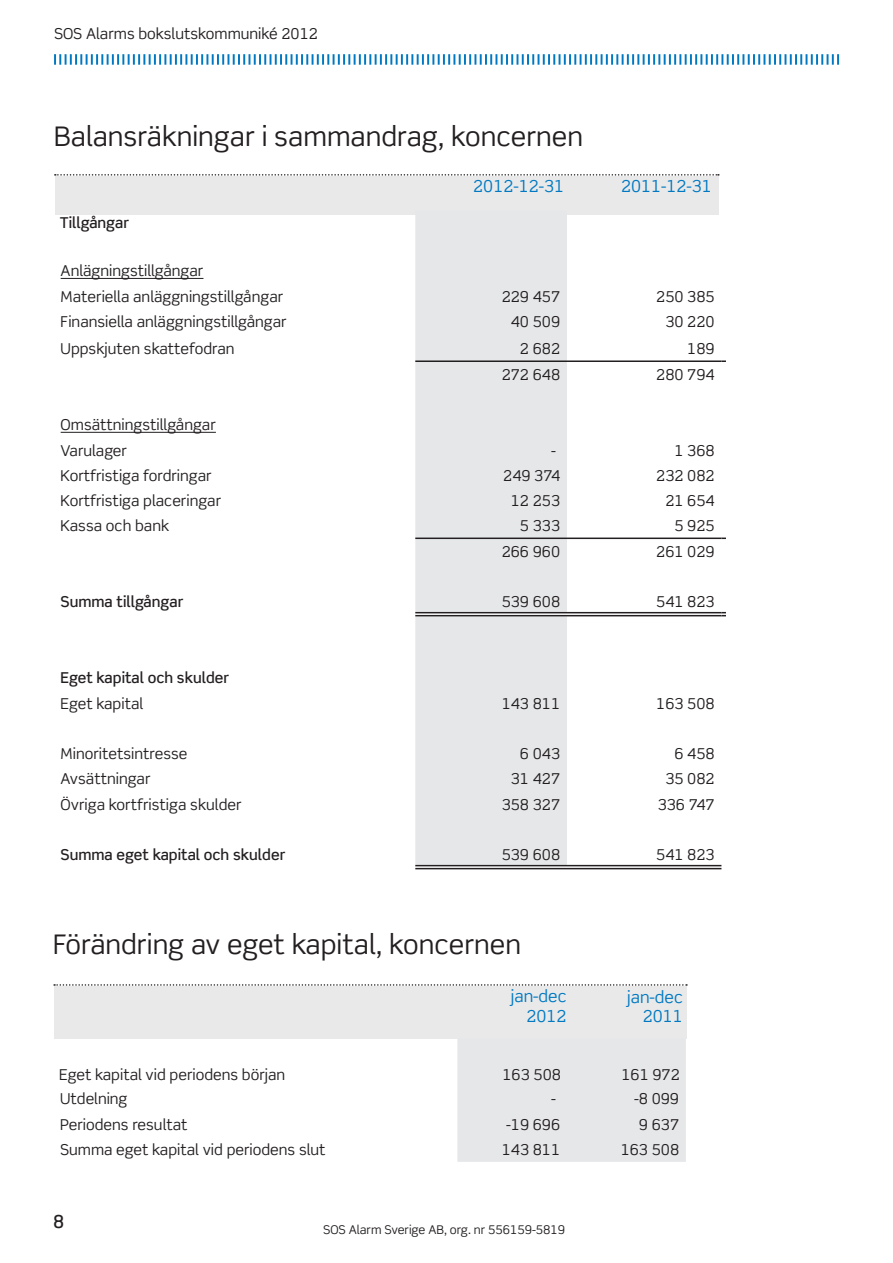
<style>
.page{position:relative;width:893px;height:1263px;background:#fff}
.page>*{position:absolute;margin:0;border:0;box-sizing:border-box;transform-origin:0 0}
.SOS_Alarm_Rubrik{font:27px "Scene Corporate";color:#231f20}
.t1{font:500 18px "Scene Corporate";color:#231f20}
.SOS_Alarm_Rubrik-2{font:16.5px/19.8px "Scene Corporate";color:#0079c2;text-align:right}
.SOS_Alarm_Rubrik-3{font:15px "Scene Corporate";color:#231f20}
.SOS_Alarm_Rubrik-4{font:500 15px "Scene Corporate";color:#231f20}
.t2{font:12px "Scene Corporate";color:#231f20}
</style>
<div class="page">
<svg style="left:54px;top:54px;width:785px;height:11px"></svg>
<svg style="left:55px;top:174px;width:664px;height:2px"></svg>
<div style="left:55px;top:176px;width:664px;height:39px;background:#e9e9e9"></div>
<div style="left:415px;top:215px;width:152px;height:650px;background:#e6e7e9"></div>
<svg style="left:415px;top:613px;width:152px;height:2px"></svg>
<svg style="left:567px;top:613px;width:154px;height:2px"></svg>
<svg style="left:415px;top:866px;width:152px;height:2px"></svg>
<svg style="left:567px;top:866px;width:154px;height:2px"></svg>
<hr style="left:415px;top:360px;width:152px;height:2px;background:#231f20">
<hr style="left:567px;top:360px;width:154px;height:2px;background:#231f20">
<hr style="left:415px;top:537px;width:152px;height:2px;background:#231f20">
<hr style="left:567px;top:537px;width:154px;height:2px;background:#231f20">
<hr style="left:415px;top:612px;width:152px;height:1px;background:#231f20">
<hr style="left:415px;top:615px;width:152px;height:1px;background:#231f20">
<hr style="left:567px;top:612px;width:154px;height:1px;background:#231f20">
<hr style="left:567px;top:615px;width:154px;height:1px;background:#231f20">
<svg style="left:721px;top:612px;width:5px;height:4px"></svg>
<hr style="left:415px;top:865px;width:152px;height:1px;background:#231f20">
<hr style="left:415px;top:868px;width:152px;height:1px;background:#231f20">
<hr style="left:567px;top:865px;width:154px;height:1px;background:#231f20">
<hr style="left:567px;top:868px;width:154px;height:1px;background:#231f20">
<hr style="left:61px;top:278px;width:142px;height:1px;background:#231f20">
<hr style="left:61px;top:432px;width:155px;height:1px;background:#231f20">
<div style="left:54px;top:986px;width:633px;height:52px;background:#e9e9e9"></div>
<svg style="left:54px;top:984px;width:633px;height:2px"></svg>
<div style="left:457px;top:1038px;width:229px;height:124px;background:#e6e7e9"></div>
<p class="SOS_Alarm_Rubrik-3" style="left:54px;top:25px;width:265px">SOS Alarms bokslutskommuniké 2012</p>
<p class="SOS_Alarm_Rubrik" style="left:54px;top:119px;width:531px">Balansräkningar i sammandrag, koncernen</p>
<p class="SOS_Alarm_Rubrik-2" style="left:473px;top:176px;width:92px">2012-12-31</p>
<p class="SOS_Alarm_Rubrik-2" style="left:621px;top:176px;width:92px">2011-12-31</p>
<p class="SOS_Alarm_Rubrik-4" style="left:60px;top:213px;width:71px">Tillgångar</p>
<p class="SOS_Alarm_Rubrik-3" style="left:61px;top:262px;width:144px">Anlägningstillgångar</p>
<p class="SOS_Alarm_Rubrik-3" style="left:61px;top:287px;width:224px">Materiella anläggningstillgångar</p>
<p class="SOS_Alarm_Rubrik-3" style="left:502px;top:287px;width:60px">229 457</p>
<p class="SOS_Alarm_Rubrik-3" style="left:656px;top:287px;width:60px">250 385</p>
<p class="SOS_Alarm_Rubrik-3" style="left:61px;top:312px;width:228px">Finansiella anläggningstillgångar</p>
<p class="SOS_Alarm_Rubrik-3" style="left:511px;top:312px;width:51px">40 509</p>
<p class="SOS_Alarm_Rubrik-3" style="left:665px;top:312px;width:51px">30 220</p>
<p class="SOS_Alarm_Rubrik-3" style="left:61px;top:340px;width:175px">Uppskjuten skattefodran</p>
<p class="SOS_Alarm_Rubrik-3" style="left:520px;top:340px;width:42px">2 682</p>
<p class="SOS_Alarm_Rubrik-3" style="left:687px;top:340px;width:29px">189</p>
<p class="SOS_Alarm_Rubrik-3" style="left:502px;top:365px;width:60px">272 648</p>
<p class="SOS_Alarm_Rubrik-3" style="left:656px;top:365px;width:60px">280 794</p>
<p class="SOS_Alarm_Rubrik-3" style="left:61px;top:415px;width:157px">Omsättningstillgångar</p>
<p class="SOS_Alarm_Rubrik-3" style="left:61px;top:441px;width:68px">Varulager</p>
<p class="SOS_Alarm_Rubrik-3" style="left:551px;top:441px;width:6px">-</p>
<p class="SOS_Alarm_Rubrik-3" style="left:674px;top:441px;width:42px">1 368</p>
<p class="SOS_Alarm_Rubrik-3" style="left:61px;top:466px;width:153px">Kortfristiga fordringar</p>
<p class="SOS_Alarm_Rubrik-3" style="left:503px;top:466px;width:58px">249 374</p>
<p class="SOS_Alarm_Rubrik-3" style="left:656px;top:466px;width:60px">232 082</p>
<p class="SOS_Alarm_Rubrik-3" style="left:61px;top:491px;width:162px">Kortfristiga placeringar</p>
<p class="SOS_Alarm_Rubrik-3" style="left:511px;top:491px;width:51px">12 253</p>
<p class="SOS_Alarm_Rubrik-3" style="left:665px;top:491px;width:51px">21 654</p>
<p class="SOS_Alarm_Rubrik-3" style="left:61px;top:517px;width:110px">Kassa och bank</p>
<p class="SOS_Alarm_Rubrik-3" style="left:520px;top:517px;width:42px">5 333</p>
<p class="SOS_Alarm_Rubrik-3" style="left:674px;top:517px;width:42px">5 925</p>
<p class="SOS_Alarm_Rubrik-3" style="left:502px;top:542px;width:60px">266 960</p>
<p class="SOS_Alarm_Rubrik-3" style="left:656px;top:542px;width:60px">261 029</p>
<p class="SOS_Alarm_Rubrik-4" style="left:61px;top:592px;width:124px">Summa tillgångar</p>
<p class="SOS_Alarm_Rubrik-3" style="left:502px;top:593px;width:60px">539 608</p>
<p class="SOS_Alarm_Rubrik-3" style="left:656px;top:593px;width:60px">541 823</p>
<p class="SOS_Alarm_Rubrik-4" style="left:61px;top:668px;width:170px">Eget kapital och skulder</p>
<p class="SOS_Alarm_Rubrik-3" style="left:61px;top:694px;width:84px">Eget kapital</p>
<p class="SOS_Alarm_Rubrik-3" style="left:502px;top:694px;width:60px">143 811</p>
<p class="SOS_Alarm_Rubrik-3" style="left:656px;top:694px;width:60px">163 508</p>
<p class="SOS_Alarm_Rubrik-3" style="left:61px;top:744px;width:128px">Minoritetsintresse</p>
<p class="SOS_Alarm_Rubrik-3" style="left:520px;top:744px;width:42px">6 043</p>
<p class="SOS_Alarm_Rubrik-3" style="left:674px;top:744px;width:42px">6 458</p>
<p class="SOS_Alarm_Rubrik-3" style="left:61px;top:770px;width:91px">Avsättningar</p>
<p class="SOS_Alarm_Rubrik-3" style="left:511px;top:770px;width:51px">31 427</p>
<p class="SOS_Alarm_Rubrik-3" style="left:665px;top:770px;width:51px">35 082</p>
<p class="SOS_Alarm_Rubrik-3" style="left:61px;top:795px;width:182px">Övriga kortfristiga skulder</p>
<p class="SOS_Alarm_Rubrik-3" style="left:502px;top:795px;width:60px">358 327</p>
<p class="SOS_Alarm_Rubrik-3" style="left:658px;top:795px;width:58px">336 747</p>
<p class="SOS_Alarm_Rubrik-4" style="left:61px;top:845px;width:226px">Summa eget kapital och skulder</p>
<p class="SOS_Alarm_Rubrik-3" style="left:502px;top:845px;width:60px">539 608</p>
<p class="SOS_Alarm_Rubrik-3" style="left:656px;top:845px;width:60px">541 823</p>
<p class="SOS_Alarm_Rubrik" style="left:53px;top:927px;width:469px">Förändring av eget kapital, koncernen</p>
<p class="SOS_Alarm_Rubrik-2" style="left:511px;top:986px;width:57px">jan-dec<br>2012</p>
<p class="SOS_Alarm_Rubrik-2" style="left:627px;top:986px;width:57px">jan-dec<br>2011</p>
<p class="SOS_Alarm_Rubrik-3" style="left:59px;top:1065px;width:227px">Eget kapital vid periodens början</p>
<p class="SOS_Alarm_Rubrik-3" style="left:502px;top:1065px;width:60px">163 508</p>
<p class="SOS_Alarm_Rubrik-3" style="left:621px;top:1065px;width:60px">161 972</p>
<p class="SOS_Alarm_Rubrik-3" style="left:60px;top:1090px;width:69px">Utdelning</p>
<p class="SOS_Alarm_Rubrik-3" style="left:551px;top:1090px;width:6px">-</p>
<p class="SOS_Alarm_Rubrik-3" style="left:634px;top:1090px;width:47px">-8 099</p>
<p class="SOS_Alarm_Rubrik-3" style="left:60px;top:1115px;width:129px">Periodens resultat</p>
<p class="SOS_Alarm_Rubrik-3" style="left:506px;top:1115px;width:56px">-19 696</p>
<p class="SOS_Alarm_Rubrik-3" style="left:639px;top:1115px;width:42px">9 637</p>
<p class="SOS_Alarm_Rubrik-3" style="left:60px;top:1140px;width:267px">Summa eget kapital vid periodens slut</p>
<p class="SOS_Alarm_Rubrik-3" style="left:502px;top:1140px;width:60px">143 811</p>
<p class="SOS_Alarm_Rubrik-3" style="left:621px;top:1140px;width:60px">163 508</p>
<p class="t1" style="left:53px;top:1210px;width:12px">8</p>
<p class="t2" style="left:323px;top:1222px;width:243px">SOS Alarm Sverige AB, org. nr 556159-5819</p>
</div>
